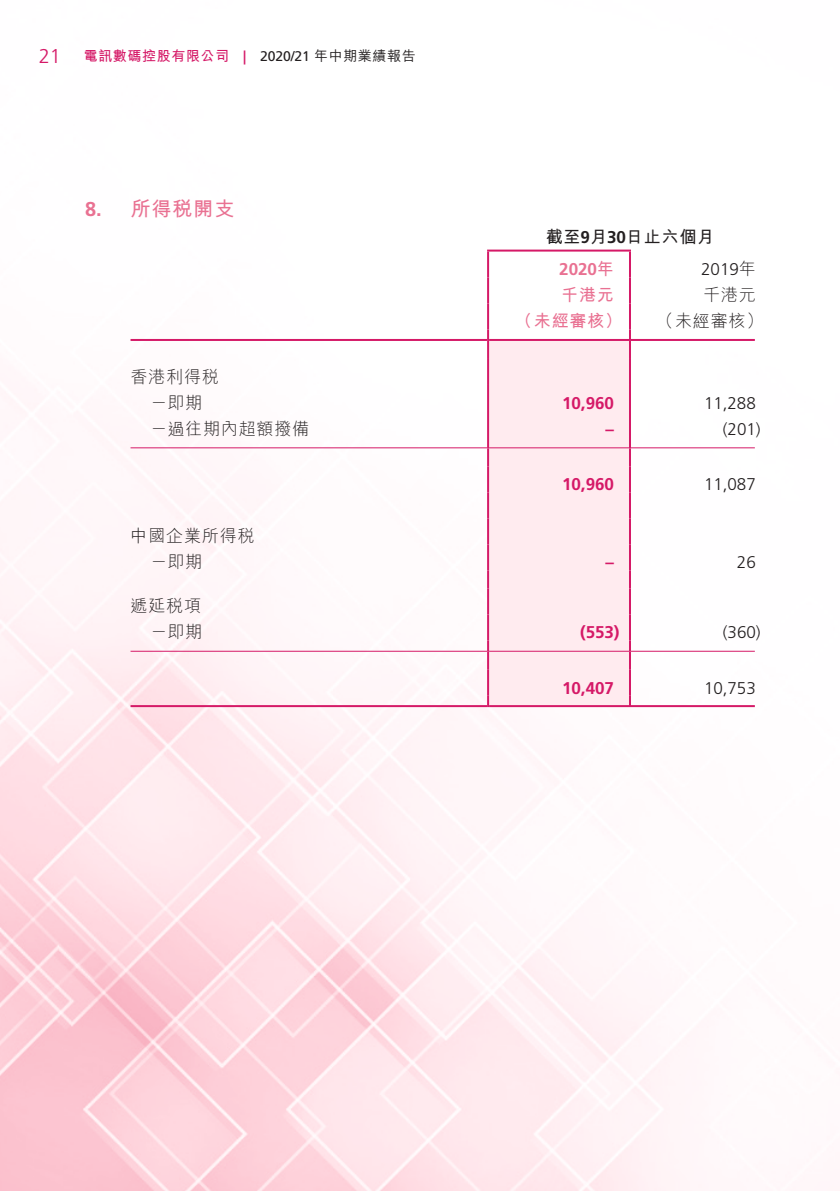
<style>
.page{position:relative;width:840px;height:1191px;background:#fff}
.page>*{position:absolute;margin:0;border:0;box-sizing:border-box;transform-origin:0 0}
.Heading_3{font:700 20px "M Hei HK";letter-spacing:.05em;color:#e97192}
.t1{font:300 20px "Frutiger LT Std";color:#d51967}
.Heading_3-2{font:700 20px "Frutiger LT Std";color:#e97192}
.Body_Text{font:300 17px "M Hei HK";letter-spacing:.05em;color:#231f20}
.Body_Text-2{font:300 17px "Frutiger LT Std";color:#231f20}
.Body_Text-3{font:700 17px "Frutiger LT Std";color:#d51967}
.Body_Text-4{font:700 17px "M Hei HK";letter-spacing:.05em;color:#231f20}
.Body_Text-5{font:700 17px "M Hei HK";letter-spacing:.05em;color:#e97192}
.Body_Text-6{font:700 17px "Frutiger LT Std";color:#e97192}
.t2{font:14px "Frutiger LT Std";letter-spacing:-.005em;color:#231f20}
.t3{font:700 14px "M Hei HK";letter-spacing:.045em;color:#d51967}
.t4{font:700 14px "Frutiger LT Std";color:#d51967}
.s1{font-family:"M Hei HK";font-weight:500}
.s2{font-family:"Frutiger LT Std"}
.s3{font-family:"M Hei HK"}
</style>
<div class="page">
<img style="left:0;top:249px;width:755px;height:942px">
<div style="left:489px;top:341px;width:139px;height:364px;background:#ffebef"></div>
<hr style="left:628px;top:670px;width:2px;height:26px;background:#d51967">
<svg style="left:628px;top:696px;width:2px;height:11px"></svg>
<hr style="left:487px;top:359px;width:2px;height:26px;background:#d51967">
<hr style="left:628px;top:359px;width:2px;height:26px;background:#d51967">
<hr style="left:487px;top:385px;width:2px;height:26px;background:#d51967">
<hr style="left:628px;top:385px;width:2px;height:26px;background:#d51967">
<hr style="left:487px;top:411px;width:2px;height:26px;background:#d51967">
<hr style="left:628px;top:411px;width:2px;height:26px;background:#d51967">
<svg style="left:487px;top:437px;width:2px;height:29px"></svg>
<svg style="left:628px;top:437px;width:2px;height:29px"></svg>
<hr style="left:487px;top:466px;width:2px;height:26px;background:#d51967">
<hr style="left:628px;top:466px;width:2px;height:26px;background:#d51967">
<hr style="left:487px;top:492px;width:2px;height:26px;background:#d51967">
<hr style="left:628px;top:492px;width:2px;height:26px;background:#d51967">
<hr style="left:487px;top:518px;width:2px;height:26px;background:#d51967">
<hr style="left:628px;top:518px;width:2px;height:26px;background:#d51967">
<hr style="left:487px;top:544px;width:2px;height:26px;background:#d51967">
<hr style="left:628px;top:544px;width:2px;height:26px;background:#d51967">
<svg style="left:487px;top:570px;width:2px;height:18px"></svg>
<svg style="left:628px;top:570px;width:2px;height:18px"></svg>
<hr style="left:487px;top:588px;width:2px;height:26px;background:#d51967">
<hr style="left:628px;top:588px;width:2px;height:26px;background:#d51967">
<hr style="left:487px;top:614px;width:2px;height:26px;background:#d51967">
<hr style="left:628px;top:614px;width:2px;height:26px;background:#d51967">
<svg style="left:487px;top:640px;width:2px;height:30px"></svg>
<svg style="left:628px;top:640px;width:2px;height:30px"></svg>
<hr style="left:487px;top:670px;width:2px;height:26px;background:#d51967">
<svg style="left:487px;top:696px;width:2px;height:11px"></svg>
<hr style="left:487px;top:251px;width:2px;height:26px;background:#d51967">
<hr style="left:487px;top:249px;width:143px;height:2px;background:#d51967">
<hr style="left:628px;top:251px;width:2px;height:26px;background:#d51967">
<hr style="left:487px;top:277px;width:2px;height:26px;background:#d51967">
<hr style="left:628px;top:277px;width:2px;height:26px;background:#d51967">
<hr style="left:487px;top:303px;width:2px;height:26px;background:#d51967">
<hr style="left:628px;top:303px;width:2px;height:26px;background:#d51967">
<svg style="left:487px;top:329px;width:2px;height:30px"></svg>
<svg style="left:628px;top:329px;width:2px;height:30px"></svg>
<hr style="left:130px;top:339px;width:357px;height:2px;background:#d51967">
<hr style="left:489px;top:339px;width:139px;height:2px;background:#d51967">
<hr style="left:630px;top:339px;width:124px;height:2px;background:#d51967">
<hr style="left:130px;top:447px;width:357px;height:1px;background:#d51967">
<hr style="left:489px;top:447px;width:139px;height:1px;background:#d51967">
<hr style="left:630px;top:447px;width:124px;height:1px;background:#d51967">
<hr style="left:130px;top:651px;width:357px;height:1px;background:#d51967">
<hr style="left:489px;top:651px;width:139px;height:1px;background:#d51967">
<hr style="left:630px;top:651px;width:124px;height:1px;background:#d51967">
<hr style="left:130px;top:705px;width:357px;height:2px;background:#d51967">
<hr style="left:489px;top:705px;width:139px;height:2px;background:#d51967">
<hr style="left:630px;top:705px;width:124px;height:2px;background:#d51967">
<p class="t1" style="left:39px;top:45px;width:23px">21</p>
<p class="t3" style="left:84px;top:46px;width:147px">電訊數碼控股有限公司</p>
<p class="t4" style="left:243px;top:48px;width:5px">|</p>
<p class="t2" style="left:260px;top:48px;width:157px">2020/21 <span class="s1">年中期業績報告</span></p>
<p class="Heading_3-2" style="left:85px;top:198px;width:18px">8.</p>
<p class="Heading_3" style="left:130px;top:194px;width:105px">所得稅開支</p>
<p class="Body_Text" style="left:130px;top:368px;width:90px">香港利得稅</p>
<p class="Body_Text" style="left:150px;top:394px;width:53px">－即期</p>
<p class="Body_Text" style="left:150px;top:420px;width:160px">－過往期內超額撥備</p>
<p class="Body_Text" style="left:130px;top:527px;width:125px">中國企業所得稅</p>
<p class="Body_Text" style="left:150px;top:553px;width:53px">－即期</p>
<p class="Body_Text" style="left:130px;top:597px;width:72px">遞延稅項</p>
<p class="Body_Text" style="left:150px;top:623px;width:53px">－即期</p>
<p class="Body_Text-4" style="left:545px;top:224px;width:170px">截至月<span class="s2">9 30</span>日止六個月</p>
<p class="Body_Text-2" style="left:700px;top:260px;width:56px">2019<span class="s3">年</span></p>
<p class="Body_Text-6" style="left:559px;top:259px;width:56px">2020<span class="s3">年</span></p>
<p class="Body_Text-5" style="left:561px;top:283px;width:54px">千港元</p>
<p class="Body_Text" style="left:702px;top:286px;width:54px">千港元</p>
<p class="Body_Text-5" style="left:515px;top:309px;width:108px">（未經審核）</p>
<p class="Body_Text" style="left:656px;top:312px;width:108px">（未經審核(</p>
<p class="Body_Text-3" style="left:561px;top:393px;width:53px">10,960</p>
<p class="Body_Text-2" style="left:703px;top:393px;width:53px">11,288</p>
<p class="Body_Text-3" style="left:605px;top:419px;width:10px">–</p>
<p class="Body_Text-2" style="left:722px;top:419px;width:39px">)201(</p>
<p class="Body_Text-3" style="left:561px;top:474px;width:53px">10,960</p>
<p class="Body_Text-2" style="left:703px;top:475px;width:53px">11,087</p>
<p class="Body_Text-3" style="left:605px;top:552px;width:10px">–</p>
<p class="Body_Text-2" style="left:736px;top:553px;width:20px">26</p>
<p class="Body_Text-3" style="left:579px;top:622px;width:41px">)553(</p>
<p class="Body_Text-2" style="left:722px;top:623px;width:39px">)360(</p>
<p class="Body_Text-3" style="left:561px;top:677px;width:53px">10,407</p>
<p class="Body_Text-2" style="left:703px;top:678px;width:53px">10,753</p>
</div>
